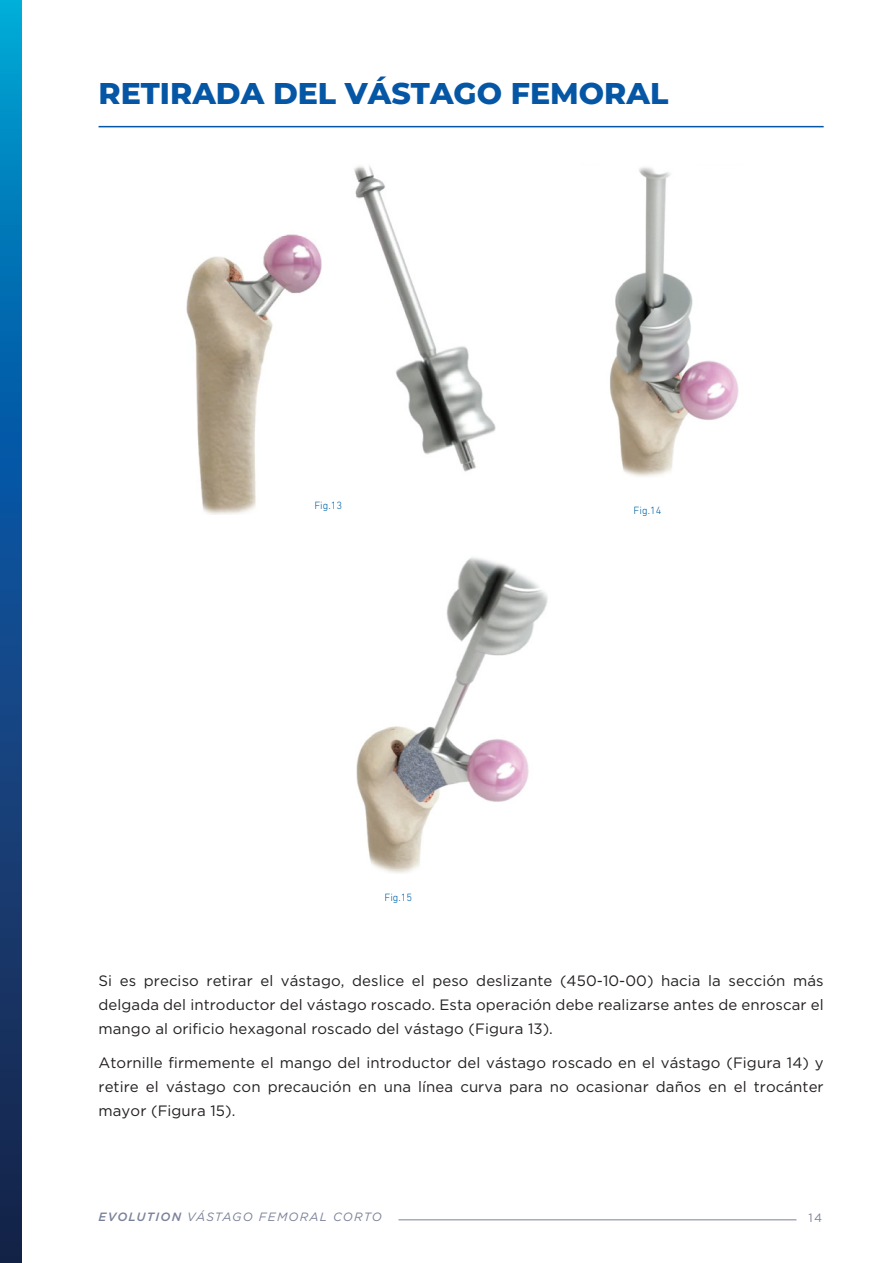
<style>
.page{position:relative;width:893px;height:1263px;background:#fff}
.page>*{position:absolute;margin:0;border:0;box-sizing:border-box;transform-origin:0 0}
.t1{font:800 30px "Montserrat";color:#0556a5}
.t2{font:15px/24px "Gotham";letter-spacing:.005em;color:#231f20;text-align:justify}
.t3{font:italic 12px "Gotham";letter-spacing:.09em;color:#7b819a}
.t4{font:12px "Gotham";color:#7b819a}
.t5{font:300 10.65px "DIN Next LT Pro";color:#0063a6}
.s1{font-weight:500}
</style>
<div class="page">
<hr style="left:99px;top:126px;width:725px;height:1px;background:#0556a5">
<img style="left:186px;top:166px;width:310px;height:348px">
<img style="left:609px;top:167px;width:130px;height:310px">
<img style="left:356px;top:557px;width:192px;height:316px">
<svg style="left:0;top:0;width:21px;height:1263px;background:#0d538d"></svg>
<hr style="left:398px;top:1219px;width:398px;height:1px;background:#7b819a">
<h1 class="t1" style="left:99px;top:73px;width:571px">RETIRADA DEL VÁSTAGO FEMORAL</h1>
<p class="t5" style="left:314px;top:499px;width:29px">Fig.13</p>
<p class="t5" style="left:634px;top:504px;width:29px">Fig.14</p>
<p class="t5" style="left:384px;top:892px;width:29px">Fig.15</p>
<p class="t2" style="left:99px;top:968px;width:727px">Si es preciso retirar el vástago, deslice el peso deslizante (450-10-00) hacia la sección más delgada del introductor del vástago roscado. Esta operación debe realizarse antes de enroscar el mango al orificio hexagonal roscado del vástago (Figura 13).</p>
<p class="t2" style="left:99px;top:1050px;width:727px">Atornille firmemente el mango del introductor del vástago roscado en el vástago (Figura 14) y retire el vástago con precaución en una línea curva para no ocasionar daños en el trocánter mayor (Figura 15).</p>
<p class="t3" style="left:99px;top:1209px;width:285px"><span class="s1">EVOLUTION</span> VÁSTAGO FEMORAL CORTO</p>
<p class="t4" style="left:809px;top:1210px;width:15px">14</p>
</div>
